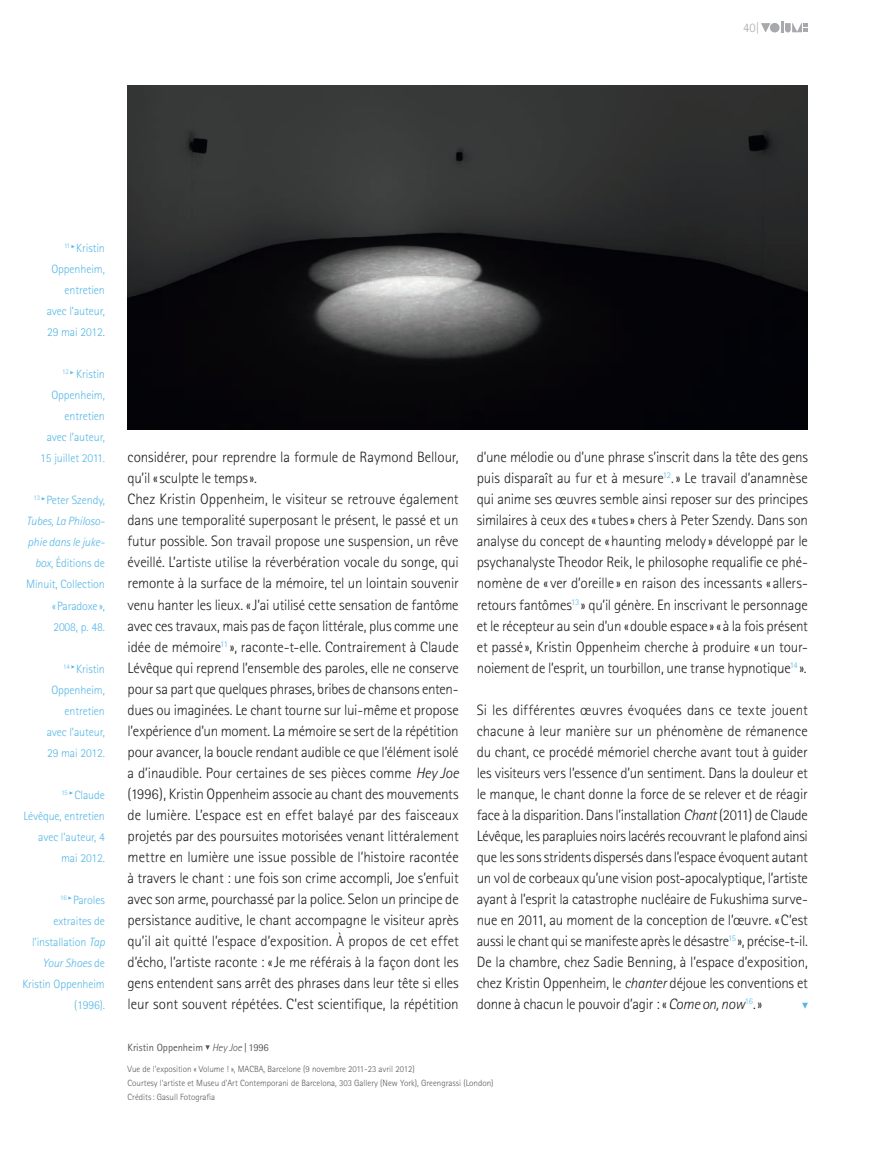
<style>
.page{position:relative;width:893px;height:1149px;background:#fff}
.page>*{position:absolute;margin:0;border:0;box-sizing:border-box;transform-origin:0 0}
._1__texte_courant_FR{font:300 15px/21px "Rotis Sans Serif";letter-spacing:-.01em;color:#231f20;text-align:justify}
.t1{font:300 12.9px "Rotis Sans Serif";color:#a8a9ad}
._6__notes{font:300 12px/21px "Rotis Sans Serif";letter-spacing:-.01em;color:#56b7e7;text-align:right}
.t2{font:10.5px "Rotis Sans Serif";color:#57585a}
.t3{font:300 9px "Rotis Sans Serif";color:#57585a}
.s1{font-style:italic}
.s2{font-weight:300;font-style:italic}
</style>
<div class="page">
<div style="left:770px;top:23px;width:10px;height:9px;background:#a8a9ad;border-radius:50%"></div>
<svg style="left:781px;top:21px;width:27px;height:11px"></svg>
<svg style="left:761px;top:23px;width:9px;height:9px"></svg>
<svg style="left:802px;top:1002px;width:6px;height:6px"></svg>
<img style="left:128px;top:85px;width:680px;height:345px">
<svg style="left:205px;top:1045px;width:5px;height:4px"></svg>
<p class="t1" style="left:743px;top:20px;width:18px">40|</p>
<p class="_6__notes" style="left:64px;top:237px;width:42px"><sup>11</sup> Kristin</p>
<p class="_6__notes" style="left:52px;top:258px;width:55px">Oppenheim, entretien</p>
<p class="_6__notes" style="left:47px;top:300px;width:60px">avec l’auteur,</p>
<p class="_6__notes" style="left:47px;top:321px;width:59px">29 mai 2012.</p>
<p class="_6__notes" style="left:62px;top:363px;width:44px"><sup>12</sup> Kristin</p>
<p class="_6__notes" style="left:52px;top:384px;width:55px">Oppenheim, entretien</p>
<p class="_6__notes" style="left:47px;top:426px;width:60px">avec l’auteur,</p>
<p class="_6__notes" style="left:40px;top:447px;width:66px">15 juillet 2011.</p>
<p class="_6__notes" style="left:26px;top:489px;width:80px"><sup>13</sup> Peter Szendy,<br><span class="s1">Tubes, La Philoso&shy;phie dans le juke&shy;box</span>, Éditions de<br>Minuit, Collection «Paradoxe»,</p>
<p class="_6__notes" style="left:53px;top:615px;width:53px">2008, p. 48.</p>
<p class="_6__notes" style="left:63px;top:657px;width:43px"><sup>14</sup> Kristin</p>
<p class="_6__notes" style="left:52px;top:678px;width:55px">Oppenheim, entretien</p>
<p class="_6__notes" style="left:47px;top:720px;width:60px">avec l’auteur,</p>
<p class="_6__notes" style="left:47px;top:741px;width:59px">29 mai 2012.</p>
<p class="_6__notes" style="left:24px;top:783px;width:83px"><sup>15</sup> Claude<br>Lévêque, entretien avec l’auteur, 4 mai 2012.</p>
<p class="_6__notes" style="left:22px;top:888px;width:84px"><sup>16</sup> Paroles extraites de l’installation <span class="s1">Tap<br>Your Shoes</span> de<br>Kristin Oppenheim (1996).</p>
<p class="_1__texte_courant_FR" style="left:128px;top:446px;width:333px">considérer, pour reprendre la formule de Raymond Bellour, qu’il «sculpte le temps».</p>
<p class="_1__texte_courant_FR" style="left:128px;top:488px;width:333px">Chez Kristin Oppenheim, le visiteur se retrouve également dans une temporalité superposant le présent, le passé et un futur possible. Son travail propose une suspension, un rêve éveillé. L’artiste utilise la réverbération vocale du songe, qui remonte à la surface de la mémoire, tel un lointain souvenir venu hanter les lieux. «J’ai utilisé cette sensation de fantôme avec ces travaux, mais pas de façon littérale, plus comme une idée de mémoire<sup>11</sup> », raconte-t-elle. Contrairement à Claude Lévêque qui reprend l’ensemble des paroles, elle ne conserve pour sa part que quelques phrases, bribes de chansons enten&shy;dues ou imaginées. Le chant tourne sur lui-même et propose l’expérience d’un moment. La mémoire se sert de la répétition pour avancer, la boucle rendant audible ce que l’élément isolé a d’inaudible. Pour certaines de ses pièces comme <span class="s1">Hey Joe </span>(1996), Kristin Oppenheim associe au chant des mouvements de lumière. L’espace est en effet balayé par des faisceaux projetés par des poursuites motorisées venant littéralement mettre en lumière une issue possible de l’histoire racontée à travers le chant : une fois son crime accompli, Joe s’enfuit avec son arme, pourchassé par la police. Selon un principe de persistance auditive, le chant accompagne le visiteur après qu’il ait quitté l’espace d’exposition. À propos de cet effet d’écho, l’artiste raconte : «Je me référais à la façon dont les gens entendent sans arrêt des phrases dans leur tête si elles leur sont souvent répétées. C’est scientifique, la répétition</p>
<p class="_1__texte_courant_FR" style="left:477px;top:446px;width:333px">d’une mélodie ou d’une phrase s’inscrit dans la tête des gens puis disparaît au fur et à mesure<sup>12</sup>.» Le travail d’anamnèse qui anime ses œuvres semble ainsi reposer sur des principes similaires à ceux des «tubes» chers à Peter Szendy. Dans son analyse du concept de «haunting melody » développé par le psychanalyste Theodor Reik, le philosophe requalifie ce phé&shy;nomène de « ver d’oreille » en raison des incessants « allers&shy;retours fantômes<sup>13</sup> » qu’il génère. En inscrivant le personnage et le récepteur au sein d’un «double espace» «à la fois présent et passé », Kristin Oppenheim cherche à produire «un tour&shy;noiement de l’esprit, un tourbillon, une transe hypnotique<sup>14</sup> ».</p>
<p class="_1__texte_courant_FR" style="left:477px;top:698px;width:333px">Si les différentes œuvres évoquées dans ce texte jouent chacune à leur manière sur un phénomène de rémanence du chant, ce procédé mémoriel cherche avant tout à guider les visiteurs vers l’essence d’un sentiment. Dans la douleur et le manque, le chant donne la force de se relever et de réagir face à la disparition. Dans l’installation <span class="s1">Chant</span> (2011) de Claude Lévêque, les parapluies noirs lacérés recouvrant le plafond ainsi que les sons stridents dispersés dans l’espace évoquent autant un vol de corbeaux qu’une vision post-apocalyptique, l’artiste ayant à l’esprit la catastrophe nucléaire de Fukushima surve&shy;nue en 2011, au moment de la conception de l’œuvre. «C’est aussi le chant qui se manifeste après le désastre<sup>15</sup> », précise-t-il.<br>De la chambre, chez Sadie Benning, à l’espace d’exposition, chez Kristin Oppenheim, le <span class="s1">chanter</span> déjoue les conventions et donne à chacun le pouvoir d’agir : «<span class="s1">Come on, now</span><sup>16</sup>.»</p>
<p class="t2" style="left:128px;top:1040px;width:143px">Kristin Oppenheim <span class="s2">Hey Joe</span> | 1996</p>
<p class="t3" style="left:128px;top:1063px;width:289px">Vue de l’exposition « Volume ! », MACBA, Barcelone (9 novembre 2011-23 avril 2012)</p>
<p class="t3" style="left:128px;top:1077px;width:367px">Courtesy l'artiste et Museu d'Art Contemporani de Barcelona, 303 Gallery (New York), Greengrassi (London)</p>
<p class="t3" style="left:128px;top:1090px;width:89px">Crédits: Gasull Fotografia</p>
</div>
